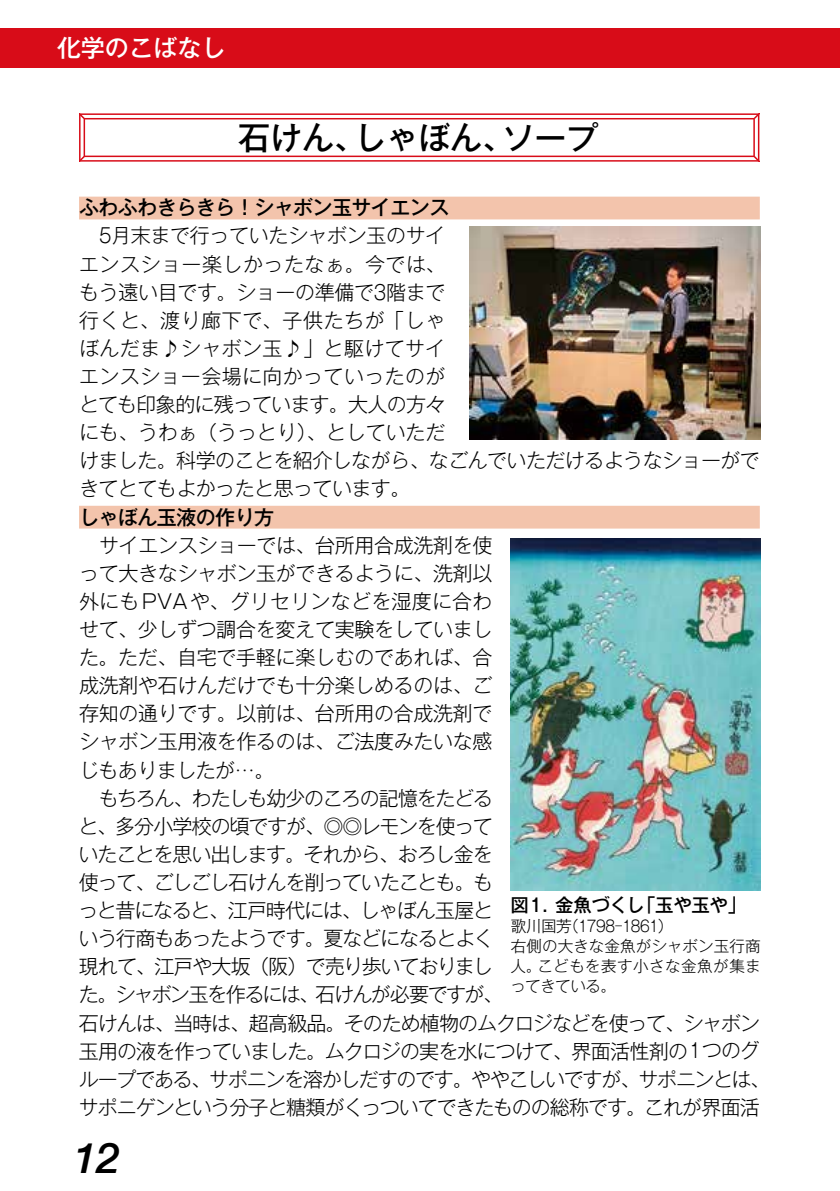
<style>
.page{position:relative;width:840px;height:1191px;background:#fff}
.page>*{position:absolute;margin:0;border:0;box-sizing:border-box;transform-origin:0 0}
.t1{font:italic 500 42px "Helvetica Neue";color:#000}
.t2{font:500 32px "Gothic MB101 Pro";color:#000}
.t3{font:500 24px "Gothic MB101 Pro";color:#fff}
.t4{font:300 20px/28px "Gothic MB101 Pro";letter-spacing:-.045em;color:#000;text-align:justify}
.t5{font:300 20px/28px "Gothic MB101 Pro";letter-spacing:-.02em;color:#000;scale:.9 1}
.t6{font:500 20px "Gothic MB101 Pro";letter-spacing:-.03em;color:#000}
.t7{font:500 18.4px "Gothic MB101 Pro";letter-spacing:-.02em;color:#000}
.t8{font:300 15.6px/19.8px "Gothic MB101 Pro";color:#000}
</style>
<div class="page">
<div style="left:0;top:28px;width:839px;height:40px;background:#d80c18"></div>
<div style="left:79px;top:197px;width:680px;height:22px;background:#f3c4ac"></div>
<div style="left:79px;top:506px;width:680px;height:22px;background:#f3c4ac"></div>
<svg style="left:79px;top:113px;width:680px;height:49px"></svg>
<img style="left:469px;top:227px;width:291px;height:212px">
<img style="left:510px;top:539px;width:250px;height:351px">
<p class="t3" style="left:57px;top:28px;width:170px">化学のこばなし</p>
<h2 class="t2" style="left:238px;top:111px;width:361px">石けん、しゃぼん、ソープ</h2>
<p class="t6" style="left:79px;top:191px;width:371px">ふわふわきらきら！シャボン玉サイエンス</p>
<p class="t5" style="left:79px;top:219px;width:757px;text-indent:20px">5月末まで行っていたシャボン玉のサイ<br>エンスショー楽しかったなぁ。今では、<br>もう遠い目です。ショーの準備で3階まで<br>行くと、渡り廊下で、子供たちが「しゃ<br>ぼんだま♪シャボン玉♪」と駆けてサイ<br>エンスショー会場に向かっていったのが<br>とても印象的に残っています。大人の方々<br>にも、うわぁ（うっとり）、としていただ<br>けました。科学のことを紹介しながら、なごんでいただけるようなショーができてとてもよかったと思っています。</p>
<p class="t6" style="left:79px;top:500px;width:196px">しゃぼん玉液の作り方</p>
<p class="t4" style="left:79px;top:528px;width:415px;text-indent:20px">サイエンスショーでは、台所用合成洗剤を使って大きなシャボン玉ができるように、洗剤以外にもPVAや、グリセリンなどを湿度に合わせて、少しずつ調合を変えて実験をしていました。ただ、自宅で手軽に楽しむのであれば、合成洗剤や石けんだけでも十分楽しめるのは、ご存知の通りです。以前は、台所用の合成洗剤でシャボン玉用液を作るのは、ご法度みたいな感じもありましたが…。</p>
<p class="t4" style="left:78px;top:781px;width:693px;text-align:left;text-indent:20px">もちろん、わたしも幼少のころの記憶をたどる<br>と、多分小学校の頃ですが、◎◎レモンを使って<br>いたことを思い出します。それから、おろし金を<br>使って、ごしごし石けんを削っていたことも。も<br>っと昔になると、江戸時代には、しゃぼん玉屋と<br>いう行商もあったようです。夏などになるとよく<br>現れて、江戸や大坂（阪）で売り歩いておりまし<br>た。シャボン玉を作るには、石けんが必要ですが、<br>石けんは、当時は、超高級品。そのため植物のムクロジなどを使って、シャボン玉用の液を作っていました。ムクロジの実を水につけて、界面活性剤の１つのグループである、サポニンを溶かしだすのです。ややこしいですが、サポニンとは、サポニゲンという分子と糖類がくっついてできたものの総称です。これが界面活</p>
<p class="t7" style="left:510px;top:890px;width:237px">図１．金魚づくし「玉や玉や」</p>
<p class="t8" style="left:510px;top:914px;width:252px">歌川国芳（1798-1861）<br>右側の大きな金魚がシャボン玉行商人。こどもを表す小さな金魚が集まってきている。</p>
<h1 class="t1" style="left:73px;top:1121px;width:48px">12</h1>
</div>
